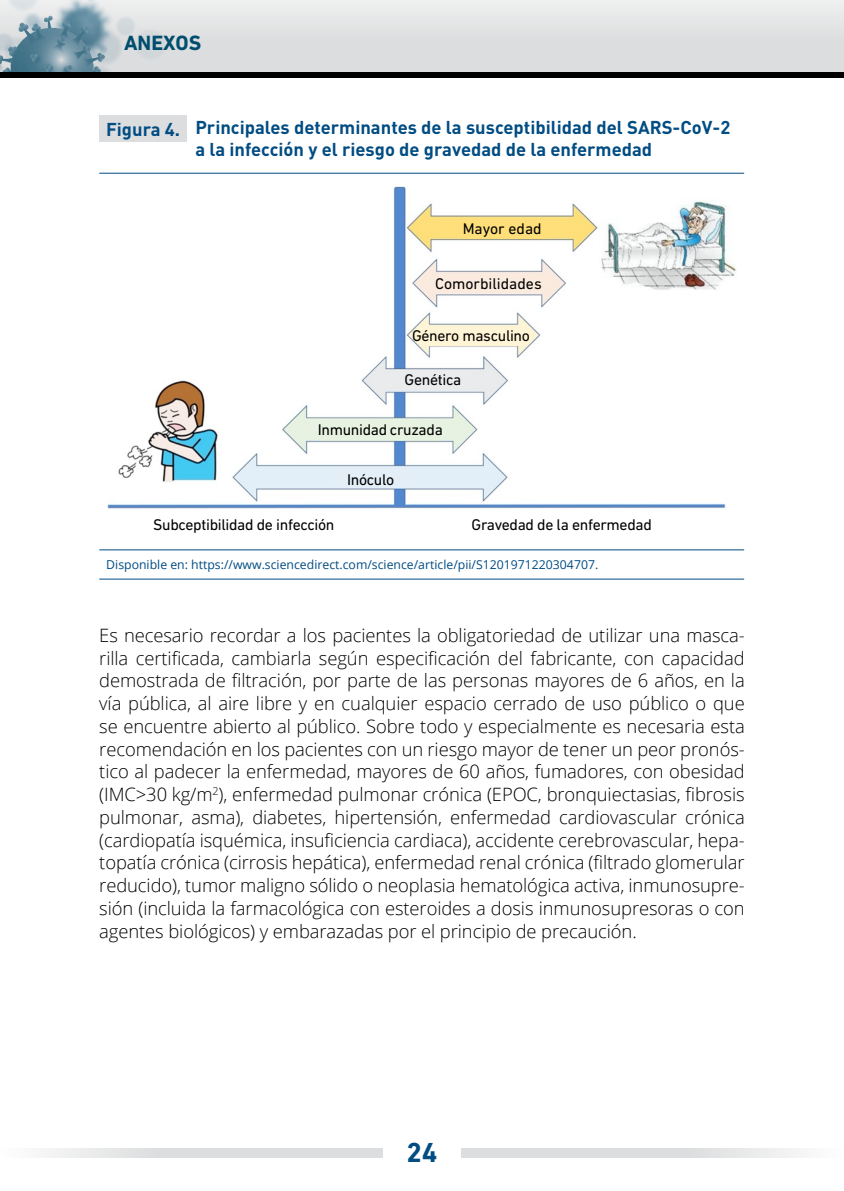
<style>
.page{position:relative;width:844px;height:1191px;background:#fff}
.page>*{position:absolute;margin:0;border:0;box-sizing:border-box;transform-origin:0 0}
.t1{font:700 28px "DIN Next LT Pro";color:#004c83}
.t2{font:700 21px "DIN Next LT Pro";color:#004d6d}
.t3{font:300 18.38px/22.8px "Open Sans";letter-spacing:-.005em;color:#000;text-align:justify}
.t4{font:700 18.38px/22.1px "DIN";color:#004c83}
.t5{font:15.75px "DIN Next LT Pro";letter-spacing:-.02em;color:#000}
.t6{font:15.75px "DIN Next LT Pro";color:#000}
.t7{font:12.25px "Open Sans";color:#004c83}
</style>
<div class="page">
<div style="left:0;top:0;width:843px;height:74px;background:#dcddde"></div>
<img style="left:0;top:0;width:166px;height:72px">
<div style="left:0;top:72px;width:843px;height:5px;background:#000"></div>
<svg style="left:461px;top:1148px;width:339px;height:9px;background:#e0e1e1"></svg>
<svg style="left:45px;top:1148px;width:337px;height:9px;background:#e0e1e1"></svg>
<hr style="left:99px;top:173px;width:645px;height:1px;background:#004c83">
<hr style="left:99px;top:549px;width:645px;height:1px;background:#004c83">
<hr style="left:99px;top:578px;width:645px;height:1px;background:#004c83">
<div style="left:99px;top:115px;width:88px;height:26px;background:#dcddde"></div>
<img style="left:107px;top:186px;width:629px;height:323px">
<p class="t2" style="left:124px;top:30px;width:79px">ANEXOS</p>
<p class="t4" style="left:195px;top:116px;width:536px;text-indent:-89px">Figura 4. Principales determinantes de la susceptibilidad del SARS-CoV-2 a la infección y el riesgo de gravedad de la enfermedad</p>
<p class="t6" style="left:462px;top:219px;width:80px">Mayor edad</p>
<p class="t6" style="left:435px;top:274px;width:108px">Comorbilidades</p>
<p class="t5" style="left:412px;top:326px;width:119px">Género masculino</p>
<p class="t5" style="left:404px;top:371px;width:58px">Genética</p>
<p class="t5" style="left:317px;top:420px;width:127px">Inmunidad cruzada</p>
<p class="t5" style="left:347px;top:470px;width:49px">Inóculo</p>
<p class="t5" style="left:153px;top:515px;width:183px">Subceptibilidad de infección</p>
<p class="t5" style="left:471px;top:515px;width:182px">Gravedad de la enfermedad</p>
<p class="t7" style="left:106px;top:556px;width:493px">Disponible en: https://www.sciencedirect.com/science/article/pii/S1201971220304707.</p>
<p class="t3" style="left:99px;top:623px;width:647px">Es necesario recordar a los pacientes la obligatoriedad de utilizar una masca&shy;rilla certificada, cambiarla según especificación del fabricante, con capacidad demostrada de filtración, por parte de las personas mayores de 6 años, en la vía pública, al aire libre y en cualquier espacio cerrado de uso público o que se encuentre abierto al público. Sobre todo y especialmente es necesaria esta recomendación en los pacientes con un riesgo mayor de tener un peor pronós&shy;tico al padecer la enfermedad, mayores de 60 años, fumadores, con obesidad (IMC&gt;30 kg/m<sup>2</sup>), enfermedad pulmonar crónica (EPOC, bronquiectasias, fibrosis pulmonar, asma), diabetes, hipertensión, enfermedad cardiovascular crónica (cardiopatía isquémica, insuficiencia cardiaca), accidente cerebrovascular, hepa&shy;topatía crónica (cirrosis hepática), enfermedad renal crónica (filtrado glomerular reducido), tumor maligno sólido o neoplasia hematológica activa, inmunosupre&shy;sión (incluida la farmacológica con esteroides a dosis inmunosupresoras o con agentes biológicos) y embarazadas por el principio de precaución.</p>
<h1 class="t1" style="left:406px;top:1136px;width:33px">24</h1>
</div>
